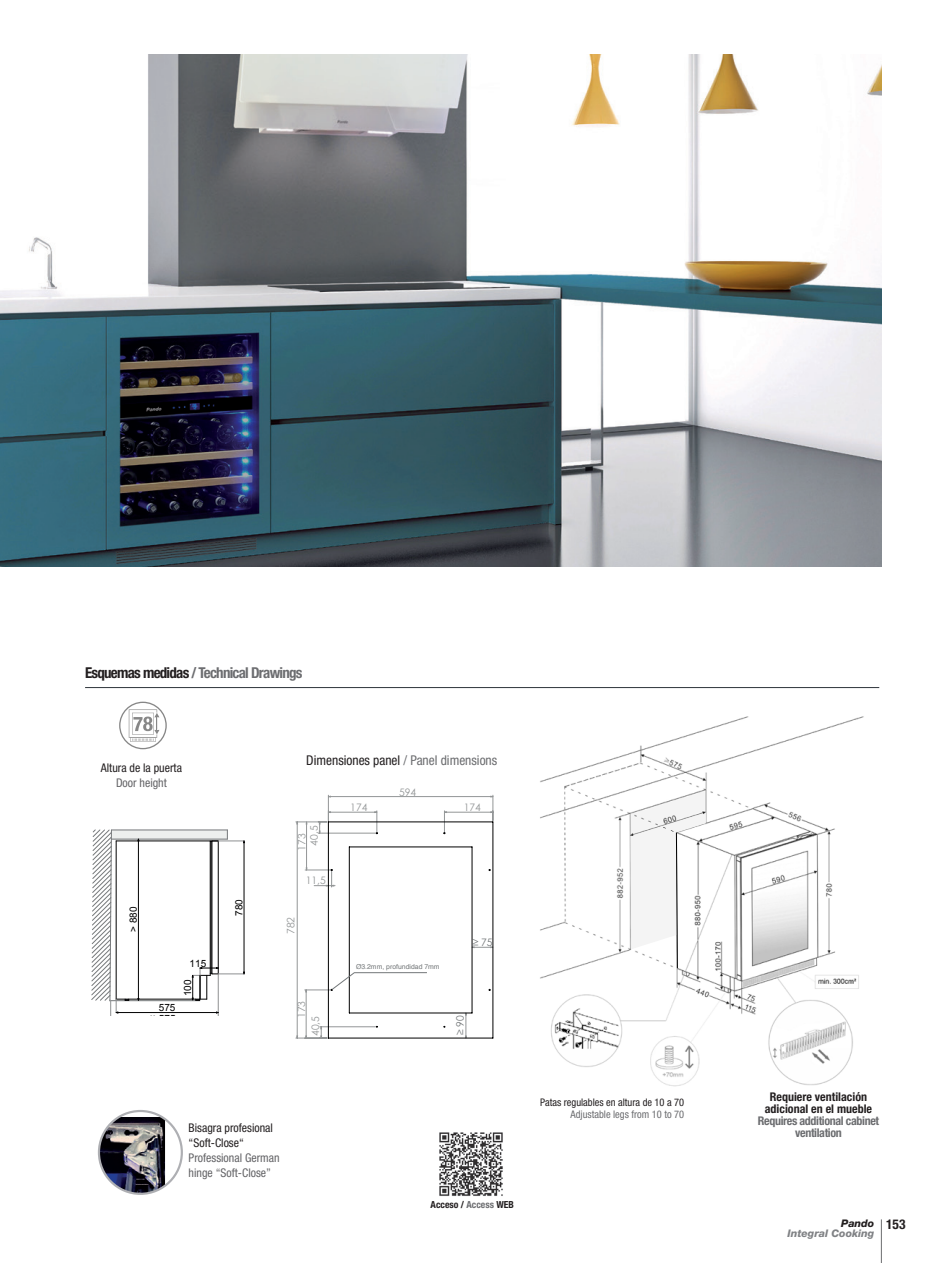
<style>
.page{position:relative;width:936px;height:1263px;background:#fff}
.page>*{position:absolute;margin:0;border:0;box-sizing:border-box;transform-origin:0 0}
.t1{font:700 condensed 15px "Helvetica Neue LT Std";letter-spacing:-.05em;color:#6c6d70}
.t2{font:condensed 13.5px "Helvetica Neue LT Std";color:#231f20}
.parrafo_principal{font:condensed 12px "Helvetica Neue LT Std";color:#231f20}
.parrafo_principal-2{font:condensed 12px "Helvetica Neue LT Std";color:#636366}
.t3{font:700 condensed 12px/12px "Helvetica Neue LT Std";color:#231f20;text-align:center}
.t4{font:700 condensed 12px/12px "Helvetica Neue LT Std";letter-spacing:-.03em;color:#6c6d70;text-align:center}
.parrafo_principal-3{font:condensed 10.5px "Helvetica Neue LT Std";color:#231f20}
.parrafo_principal-4{font:condensed 10.5px "Helvetica Neue LT Std";color:#6c6d70}
.t5{font:italic 800 10.5px/10.5px "Helvetica Neue LT Std";color:#808285}
.t6{font:10.35px/13.8px "Century Gothic";color:#939697}
.t7{font:10.35px "Century Gothic";color:#737779}
.t8{font:10.05px "Arial";color:#000001}
.t9{font:700 condensed 9.75px "Helvetica Neue LT Std";color:#231f20}
.t10{font:6.9px "Helvetica";color:#737779}
.s1{color:#231f20}
.s2{color:#6c6d70}
.s3{font-weight:700;font-style:normal;font-stretch:condensed;font-size:13.5px;color:#231f20}
</style>
<div class="page">
<hr style="left:880px;top:1219px;width:1px;height:44px;background:#6c6d70">
<img style="left:540px;top:716px;width:324px;height:371px">
<svg style="left:630px;top:812px;width:75px;height:156px"></svg>
<img style="left:0;top:54px;width:881px;height:512px">
<hr style="left:85px;top:687px;width:794px;height:1px;background:#2e343a">
<hr style="left:296px;top:822px;width:31px;height:1px;background:#939697">
<hr style="left:296px;top:1038px;width:31px;height:1px;background:#939697">
<svg style="left:297px;top:795px;width:196px;height:244px"></svg>
<hr style="left:111px;top:1000px;width:89px;height:1px;background:#75787a">
<div style="left:111px;top:830px;width:116px;height:9px;background:#edefee"></div>
<hr style="left:111px;top:839px;width:116px;height:1px;background:#75787a">
<hr style="left:111px;top:829px;width:116px;height:1px;background:#75787a">
<hr style="left:218px;top:841px;width:1px;height:133px;background:#000001">
<hr style="left:210px;top:841px;width:1px;height:134px;background:#000001">
<hr style="left:116px;top:841px;width:102px;height:1px;background:#000001">
<hr style="left:212px;top:841px;width:1px;height:133px;background:#000001">
<hr style="left:211px;top:841px;width:1px;height:132px;background:#000001">
<hr style="left:116px;top:999px;width:91px;height:1px;background:#000001">
<hr style="left:218px;top:974px;width:1px;height:42px;background:#8e9091">
<hr style="left:138px;top:841px;width:1px;height:157px;background:#000001">
<hr style="left:118px;top:1012px;width:98px;height:1px;background:#000001">
<svg style="left:91px;top:829px;width:28px;height:187px"></svg>
<hr style="left:244px;top:843px;width:1px;height:129px;background:#000001">
<svg style="left:210px;top:830px;width:35px;height:13px"></svg>
<svg style="left:191px;top:967px;width:54px;height:34px"></svg>
<svg style="left:119px;top:702px;width:48px;height:47px"></svg>
<img style="left:439px;top:1132px;width:64px;height:64px">
<img style="left:99px;top:1117px;width:66px;height:77px">
<div style="left:98px;top:1110px;width:85px;height:85px;border:2px solid #aeafb3;border-radius:50%"></div>
<p class="t1" style="left:85px;top:664px;width:219px"><span class="s1">Esquemas medidas</span> / Technical Drawings</p>
<p class="parrafo_principal" style="left:101px;top:760px;width:83px">Altura de la puerta</p>
<p class="parrafo_principal-2" style="left:116px;top:775px;width:52px">Door height</p>
<p class="t8" style="left:127px;top:932px;width:27px;rotate:-90deg">&gt; 880</p>
<p class="t8" style="left:159px;top:1001px;width:18px">575</p>
<p class="t8" style="left:151px;top:1012px;width:26px">≥≥575</p>
<p class="t8" style="left:190px;top:956px;width:18px">115</p>
<p class="t8" style="left:181px;top:996px;width:18px;rotate:-90deg">100</p>
<p class="t8" style="left:232px;top:916px;width:18px;rotate:-90deg">780</p>
<p class="t2" style="left:306px;top:752px;width:192px">Dimensiones panel <span class="s2">/ Panel dimensions</span></p>
<p class="t6" style="left:399px;top:785px;width:19px">594</p>
<p class="t6" style="left:307px;top:845px;width:21px;rotate:-90deg">40,5</p>
<p class="t6" style="left:295px;top:851px;width:19px;rotate:-90deg">173</p>
<p class="t6" style="left:306px;top:873px;width:21px">11,5</p>
<p class="t6" style="left:283px;top:934px;width:19px;rotate:-90deg">782</p>
<p class="t6" style="left:294px;top:1036px;width:37px;text-indent:18px;rotate:-90deg">173<br>40,5</p>
<p class="t6" style="left:350px;top:800px;width:19px">174</p>
<p class="t6" style="left:464px;top:800px;width:19px">174</p>
<p class="t10" style="left:356px;top:961px;width:85px">Ø3.2mm, profundidad 7mm</p>
<p class="t7" style="left:472px;top:936px;width:21px">≥ 75</p>
<p class="t7" style="left:454px;top:1035px;width:21px;rotate:-90deg">≥ 90</p>
<p class="parrafo_principal" style="left:189px;top:1121px;width:86px">Bisagra profesional</p>
<p class="parrafo_principal" style="left:189px;top:1136px;width:57px">“Soft-Close“</p>
<p class="parrafo_principal-2" style="left:189px;top:1151px;width:92px">Professional German</p>
<p class="parrafo_principal-2" style="left:189px;top:1166px;width:84px">hinge “Soft-Close”</p>
<p class="t9" style="left:430px;top:1199px;width:85px">Acceso / <span class="s2">Access</span> WEB</p>
<p class="parrafo_principal-3" style="left:540px;top:1096px;width:146px">Patas regulables en altura de 10 a 70</p>
<p class="parrafo_principal-4" style="left:570px;top:1108px;width:115px">Adjustable legs from 10 to 70</p>
<p class="t3" style="left:764px;top:1091px;width:109px">Requiere ventilación adicional en el mueble</p>
<p class="t4" style="left:757px;top:1115px;width:123px">Requires additional cabinet ventilation</p>
<p class="t5" style="left:787px;top:1218px;width:119px;text-indent:54px"><span class="s1">Pando</span> <span class="s3">153<br></span>Integral Cooking</p>
</div>
